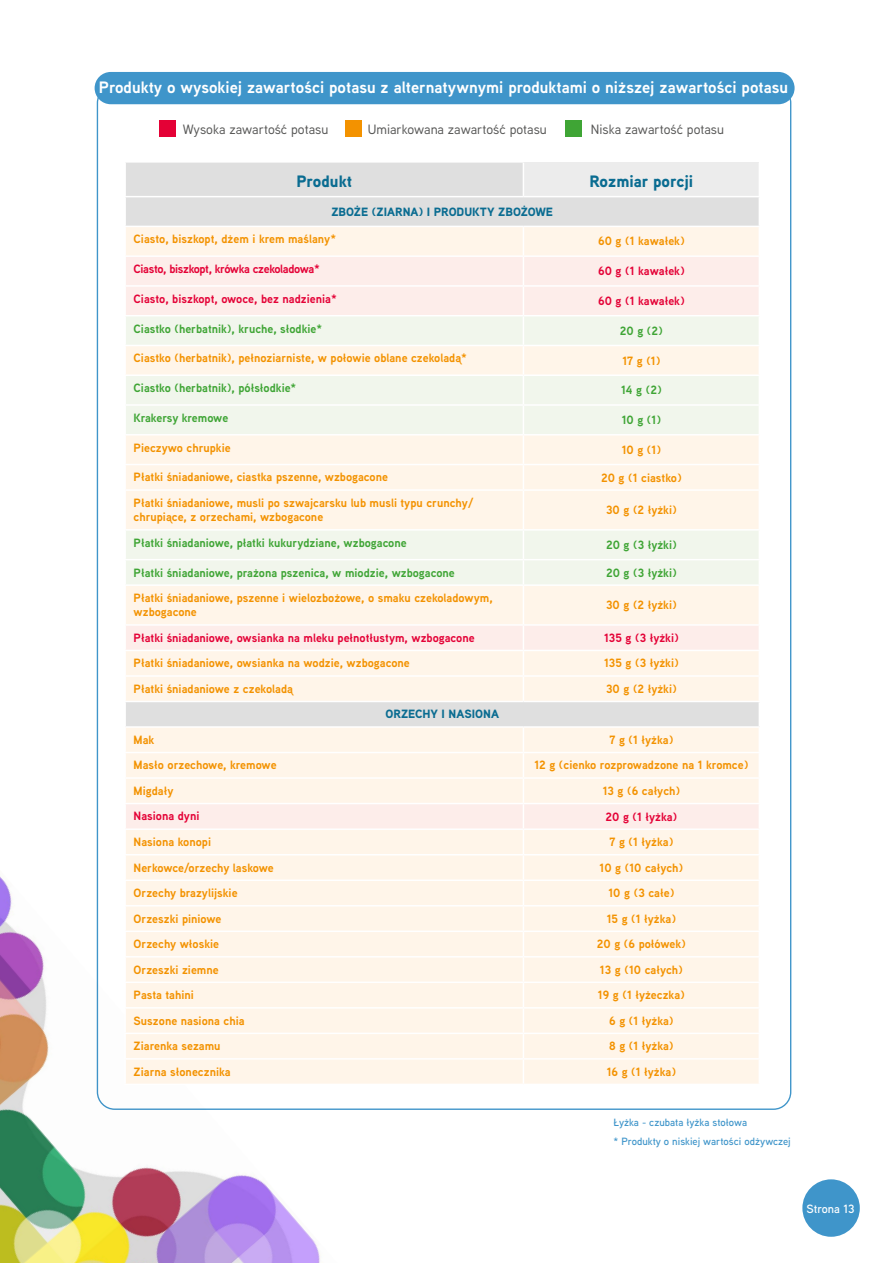
<style>
.page{position:relative;width:893px;height:1263px;background:#fff}
.page>*{position:absolute;margin:0;border:0;box-sizing:border-box;transform-origin:0 0}
.t1{font:700 16.5px "Aaux Next";color:#fff}
.t2{font:900 16.5px "Aaux Next";color:#0a6c91}
.t3{font:500 13.5px "Aaux Next";color:#575756}
.t4{font:700 12px/14.4px "Aaux Next";color:#f39200}
.t5{font:700 12px "Aaux Next";color:#3fa535}
.t6{font:700 12px "Aaux Next";color:#e40136}
.t7{font:900 12px "Aaux Next";color:#0a6c91}
.t8{font:700 12px "Aaux Next";letter-spacing:-.03em;color:#e40136}
.t9{font:600 12px "Aaux Next";color:#fff}
.t10{font:600 10.5px/19px "Aaux Next";color:#3f95ca}
</style>
<div class="page">
<img style="left:0;top:806px;width:365px;height:457px">
<div style="left:802px;top:1179px;width:58px;height:58px;background:#3f95ca;border-radius:50%"></div>
<div style="left:126px;top:830px;width:633px;height:254px;background:#fff5e9"></div>
<div style="left:126px;top:586px;width:633px;height:242px;background:#fff5e9"></div>
<svg style="left:126px;top:491px;width:633px;height:93px;background:#f6f5ea"></svg>
<div style="left:125px;top:701px;width:634px;height:26px;background:#dfdfdf"></div>
<hr style="left:523px;top:675px;width:237px;height:2px;background:#fff">
<hr style="left:124px;top:675px;width:399px;height:2px;background:#fff">
<hr style="left:124px;top:702px;width:2px;height:24px;background:#fff">
<hr style="left:124px;top:701px;width:399px;height:1px;background:#fff">
<hr style="left:523px;top:701px;width:237px;height:1px;background:#fff">
<hr style="left:124px;top:529px;width:399px;height:2px;background:#fff">
<hr style="left:523px;top:529px;width:237px;height:2px;background:#fff">
<hr style="left:124px;top:650px;width:399px;height:1px;background:#fff">
<hr style="left:523px;top:491px;width:1px;height:38px;background:#fff">
<hr style="left:523px;top:650px;width:237px;height:1px;background:#fff">
<hr style="left:523px;top:586px;width:1px;height:38px;background:#fff">
<hr style="left:124px;top:777px;width:399px;height:2px;background:#fff">
<svg style="left:523px;top:531px;width:1px;height:53px"></svg>
<hr style="left:523px;top:777px;width:237px;height:2px;background:#fff">
<hr style="left:124px;top:879px;width:399px;height:2px;background:#fff">
<hr style="left:124px;top:881px;width:2px;height:24px;background:#fff">
<hr style="left:523px;top:879px;width:237px;height:2px;background:#fff">
<hr style="left:124px;top:559px;width:399px;height:1px;background:#fff">
<hr style="left:124px;top:624px;width:399px;height:2px;background:#fff">
<hr style="left:124px;top:854px;width:399px;height:1px;background:#fff">
<hr style="left:124px;top:855px;width:2px;height:24px;background:#fff">
<hr style="left:523px;top:559px;width:237px;height:1px;background:#fff">
<hr style="left:523px;top:624px;width:237px;height:2px;background:#fff">
<svg style="left:523px;top:626px;width:1px;height:75px"></svg>
<hr style="left:523px;top:854px;width:237px;height:1px;background:#fff">
<hr style="left:124px;top:957px;width:2px;height:24px;background:#fff">
<hr style="left:124px;top:752px;width:399px;height:1px;background:#fff">
<hr style="left:523px;top:752px;width:237px;height:1px;background:#fff">
<hr style="left:124px;top:930px;width:399px;height:2px;background:#fff">
<hr style="left:124px;top:932px;width:2px;height:24px;background:#fff">
<hr style="left:523px;top:930px;width:237px;height:2px;background:#fff">
<hr style="left:124px;top:1059px;width:2px;height:25px;background:#fff">
<hr style="left:124px;top:1032px;width:399px;height:2px;background:#fff">
<hr style="left:124px;top:1034px;width:2px;height:24px;background:#fff">
<hr style="left:124px;top:1084px;width:399px;height:1px;background:#fff">
<hr style="left:523px;top:1032px;width:237px;height:2px;background:#fff">
<hr style="left:124px;top:1007px;width:399px;height:1px;background:#fff">
<hr style="left:124px;top:1008px;width:2px;height:24px;background:#fff">
<hr style="left:523px;top:1007px;width:237px;height:1px;background:#fff">
<hr style="left:124px;top:828px;width:399px;height:2px;background:#fff">
<hr style="left:124px;top:830px;width:2px;height:24px;background:#fff">
<hr style="left:124px;top:726px;width:399px;height:2px;background:#fff">
<hr style="left:523px;top:726px;width:237px;height:2px;background:#fff">
<hr style="left:124px;top:905px;width:399px;height:1px;background:#fff">
<hr style="left:124px;top:906px;width:2px;height:24px;background:#fff">
<hr style="left:523px;top:905px;width:237px;height:1px;background:#fff">
<hr style="left:124px;top:956px;width:399px;height:1px;background:#fff">
<hr style="left:124px;top:981px;width:399px;height:2px;background:#fff">
<hr style="left:124px;top:983px;width:2px;height:24px;background:#fff">
<hr style="left:523px;top:956px;width:237px;height:1px;background:#fff">
<hr style="left:523px;top:981px;width:237px;height:2px;background:#fff">
<hr style="left:124px;top:803px;width:399px;height:1px;background:#fff">
<hr style="left:124px;top:804px;width:2px;height:24px;background:#fff">
<hr style="left:124px;top:1058px;width:399px;height:1px;background:#fff">
<hr style="left:523px;top:803px;width:237px;height:1px;background:#fff">
<svg style="left:523px;top:728px;width:1px;height:356px"></svg>
<hr style="left:523px;top:1058px;width:237px;height:1px;background:#fff">
<svg style="left:126px;top:163px;width:633px;height:326px;background:#f5f0e9"></svg>
<div style="left:95px;top:72px;width:700px;height:32px;background:#3f95ca;border-radius:16px"></div>
<div style="left:159px;top:120px;width:17px;height:16px;background:#e40136"></div>
<div style="left:345px;top:120px;width:17px;height:16px;background:#f39200"></div>
<div style="left:565px;top:120px;width:17px;height:17px;background:#3fa535"></div>
<h1 class="t1" style="left:99px;top:76px;width:691px">Produkty o wysokiej zawartości potasu z alternatywnymi produktami o niższej zawartości potasu</h1>
<p class="t3" style="left:183px;top:120px;width:147px">Wysoka zawartość potasu</p>
<p class="t3" style="left:368px;top:120px;width:180px">Umiarkowana zawartość potasu</p>
<p class="t3" style="left:591px;top:120px;width:135px">Niska zawartość potasu</p>
<h1 class="t2" style="left:296px;top:169px;width:57px">Produkt</h1>
<h1 class="t2" style="left:589px;top:169px;width:105px">Rozmiar porcji</h1>
<p class="t7" style="left:331px;top:203px;width:223px">ZBOŻE (ZIARNA) I PRODUKTY ZBOŻOWE</p>
<p class="t4" style="left:134px;top:232px;width:204px">Ciasto, biszkopt, dżem i krem maślany*</p>
<p class="t4" style="left:598px;top:234px;width:88px">60 g (1 kawałek)</p>
<p class="t8" style="left:134px;top:260px;width:188px">Ciasto, biszkopt, krówka czekoladowa*</p>
<p class="t6" style="left:598px;top:263px;width:88px">60 g (1 kawałek)</p>
<p class="t6" style="left:134px;top:290px;width:205px">Ciasto, biszkopt, owoce, bez nadzienia*</p>
<p class="t6" style="left:598px;top:292px;width:88px">60 g (1 kawałek)</p>
<p class="t5" style="left:134px;top:320px;width:190px">Ciastko (herbatnik), kruche, słodkie*</p>
<p class="t5" style="left:620px;top:322px;width:44px">20 g (2)</p>
<p class="t4" style="left:134px;top:351px;width:335px">Ciastko (herbatnik), pełnoziarniste, w połowie oblane czekoladą*</p>
<p class="t4" style="left:622px;top:353px;width:40px">17 g (1)</p>
<p class="t5" style="left:134px;top:379px;width:164px">Ciastko (herbatnik), półsłodkie*</p>
<p class="t5" style="left:621px;top:382px;width:42px">14 g (2)</p>
<p class="t5" style="left:134px;top:409px;width:96px">Krakersy kremowe</p>
<p class="t5" style="left:622px;top:411px;width:41px">10 g (1)</p>
<p class="t4" style="left:134px;top:440px;width:98px">Pieczywo chrupkie</p>
<p class="t4" style="left:622px;top:442px;width:41px">10 g (1)</p>
<p class="t4" style="left:134px;top:470px;width:256px">Płatki śniadaniowe, ciastka pszenne, wzbogacone</p>
<p class="t4" style="left:601px;top:470px;width:82px">20 g (1 ciastko)</p>
<p class="t4" style="left:134px;top:495px;width:341px">Płatki śniadaniowe, musli po szwajcarsku lub musli typu crunchy/ chrupiące, z orzechami, wzbogacone</p>
<p class="t4" style="left:606px;top:502px;width:72px">30 g (2 łyżki)</p>
<p class="t5" style="left:134px;top:534px;width:275px">Płatki śniadaniowe, płatki kukurydziane, wzbogacone</p>
<p class="t5" style="left:606px;top:536px;width:72px">20 g (3 łyżki)</p>
<p class="t5" style="left:134px;top:564px;width:323px">Płatki śniadaniowe, prażona pszenica, w miodzie, wzbogacone</p>
<p class="t5" style="left:606px;top:564px;width:72px">20 g (3 łyżki)</p>
<p class="t4" style="left:134px;top:590px;width:360px">Płatki śniadaniowe, pszenne i wielozbożowe, o smaku czekoladowym, wzbogacone</p>
<p class="t4" style="left:606px;top:598px;width:72px">30 g (2 łyżki)</p>
<p class="t6" style="left:134px;top:629px;width:342px">Płatki śniadaniowe, owsianka na mleku pełnotłustym, wzbogacone</p>
<p class="t6" style="left:604px;top:629px;width:76px">135 g (3 łyżki)</p>
<p class="t4" style="left:134px;top:656px;width:278px">Płatki śniadaniowe, owsianka na wodzie, wzbogacone</p>
<p class="t4" style="left:604px;top:656px;width:76px">135 g (3 łyżki)</p>
<p class="t4" style="left:134px;top:681px;width:161px">Płatki śniadaniowe z czekoladą</p>
<p class="t4" style="left:606px;top:681px;width:72px">30 g (2 łyżki)</p>
<p class="t7" style="left:386px;top:706px;width:115px">ORZECHY I NASIONA</p>
<p class="t4" style="left:134px;top:732px;width:22px">Mak</p>
<p class="t4" style="left:609px;top:732px;width:65px">7 g (1 łyżka)</p>
<p class="t4" style="left:134px;top:758px;width:145px">Masło orzechowe, kremowe</p>
<p class="t4" style="left:534px;top:758px;width:215px">12 g (cienko rozprowadzone na 1 kromce)</p>
<p class="t4" style="left:134px;top:783px;width:41px">Migdały</p>
<p class="t4" style="left:603px;top:783px;width:79px">13 g (6 całych)</p>
<p class="t6" style="left:134px;top:808px;width:67px">Nasiona dyni</p>
<p class="t6" style="left:605px;top:808px;width:73px">20 g (1 łyżka)</p>
<p class="t4" style="left:134px;top:834px;width:79px">Nasiona konopi</p>
<p class="t4" style="left:609px;top:834px;width:65px">7 g (1 łyżka)</p>
<p class="t4" style="left:134px;top:860px;width:142px">Nerkowce/orzechy laskowe</p>
<p class="t4" style="left:600px;top:860px;width:85px">10 g (10 całych)</p>
<p class="t4" style="left:134px;top:885px;width:105px">Orzechy brazylijskie</p>
<p class="t4" style="left:608px;top:886px;width:67px">10 g (3 całe)</p>
<p class="t4" style="left:134px;top:911px;width:89px">Orzeszki piniowe</p>
<p class="t4" style="left:607px;top:911px;width:71px">15 g (1 łyżka)</p>
<p class="t4" style="left:134px;top:936px;width:87px">Orzechy włoskie</p>
<p class="t4" style="left:597px;top:937px;width:91px">20 g (6 połówek)</p>
<p class="t4" style="left:134px;top:962px;width:87px">Orzeszki ziemne</p>
<p class="t4" style="left:600px;top:962px;width:84px">13 g (10 całych)</p>
<p class="t4" style="left:134px;top:987px;width:62px">Pasta tahini</p>
<p class="t4" style="left:598px;top:988px;width:88px">19 g (1 łyżeczka)</p>
<p class="t4" style="left:134px;top:1013px;width:112px">Suszone nasiona chia</p>
<p class="t4" style="left:609px;top:1013px;width:66px">6 g (1 łyżka)</p>
<p class="t4" style="left:134px;top:1039px;width:88px">Ziarenka sezamu</p>
<p class="t4" style="left:609px;top:1039px;width:66px">8 g (1 łyżka)</p>
<p class="t4" style="left:134px;top:1064px;width:99px">Ziarna słonecznika</p>
<p class="t4" style="left:607px;top:1064px;width:71px">16 g (1 łyżka)</p>
<p class="t10" style="left:614px;top:1113px;width:179px">Łyżka - czubata łyżka stołowa<br>* Produkty o niskiej wartości odżywczej</p>
<p class="t9" style="left:806px;top:1200px;width:50px">Strona 13</p>
</div>
